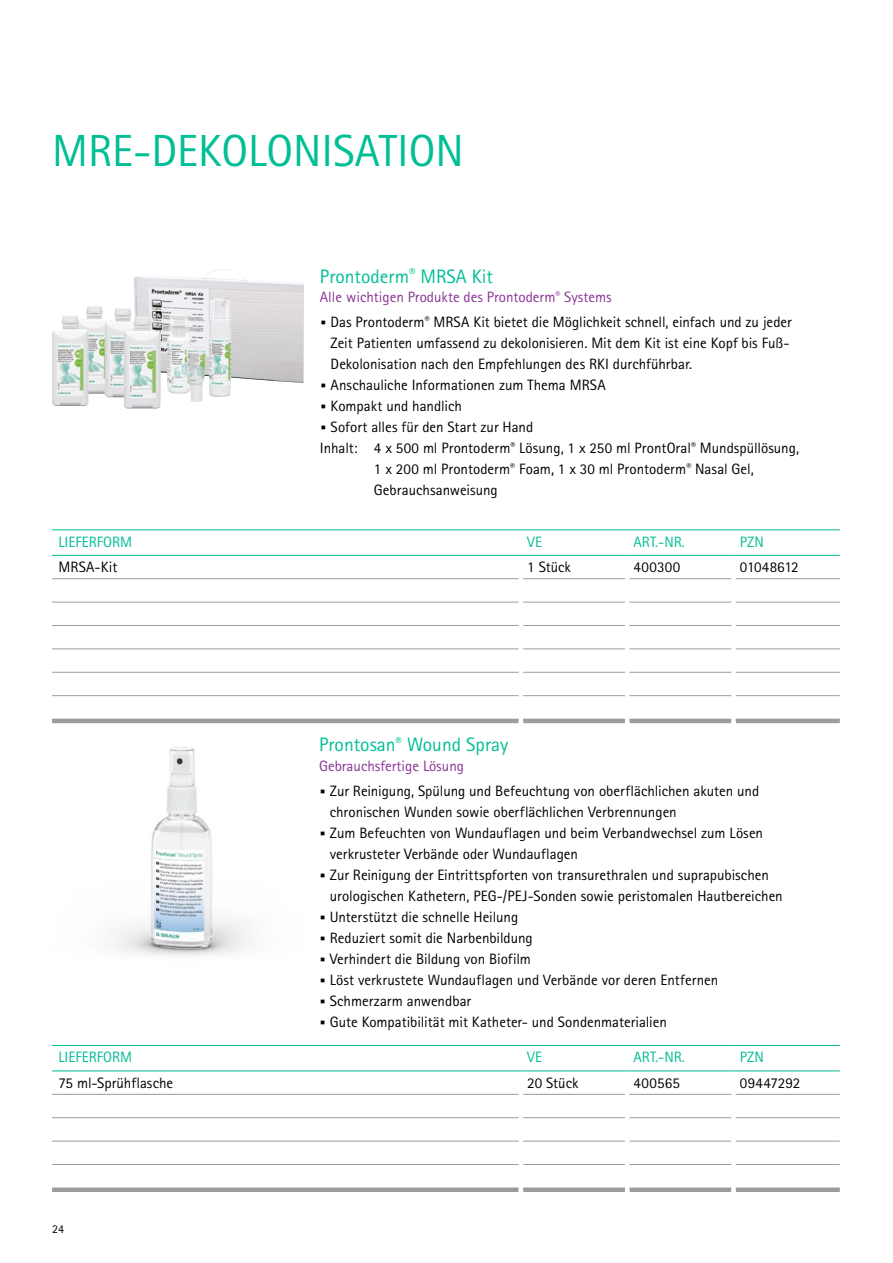
<style>
.page{position:relative;width:893px;height:1263px;background:#fff}
.page>*{position:absolute;margin:0;border:0;box-sizing:border-box;transform-origin:0 0}
.t1{font:45px "Rotis Sans Serif Pro";color:#00be95}
.t2{font:19.5px "Rotis Sans Serif Pro";color:#00be95}
.t3{font:15px/25.2px "Rotis Sans Serif Pro";color:#000}
.t4{font:15px "Rotis Sans Serif Pro";color:#00be95}
.t5{font:15px "Rotis Sans Serif Pro";letter-spacing:-.025em;color:#000}
.t6{font:12px "Rotis Sans Serif Pro";color:#000}
.s1{color:#893393}
.s2{font-weight:800;font-size:30px}
</style>
<div class="page">
<img style="left:116px;top:747px;width:134px;height:209px">
<hr style="left:52px;top:1094px;width:467px;height:1px;background:#9c9c9d">
<hr style="left:523px;top:1094px;width:102px;height:1px;background:#9c9c9d">
<hr style="left:629px;top:1094px;width:102px;height:1px;background:#9c9c9d">
<hr style="left:736px;top:1094px;width:104px;height:1px;background:#9c9c9d">
<hr style="left:52px;top:1117px;width:467px;height:1px;background:#9c9c9d">
<hr style="left:523px;top:1117px;width:102px;height:1px;background:#9c9c9d">
<hr style="left:629px;top:1117px;width:102px;height:1px;background:#9c9c9d">
<hr style="left:736px;top:1117px;width:104px;height:1px;background:#9c9c9d">
<hr style="left:52px;top:1141px;width:467px;height:1px;background:#9c9c9d">
<hr style="left:523px;top:1141px;width:102px;height:1px;background:#9c9c9d">
<hr style="left:629px;top:1141px;width:102px;height:1px;background:#9c9c9d">
<hr style="left:736px;top:1141px;width:104px;height:1px;background:#9c9c9d">
<hr style="left:52px;top:1164px;width:467px;height:1px;background:#9c9c9d">
<hr style="left:523px;top:1164px;width:102px;height:1px;background:#9c9c9d">
<hr style="left:629px;top:1164px;width:102px;height:1px;background:#9c9c9d">
<hr style="left:736px;top:1164px;width:104px;height:1px;background:#9c9c9d">
<div style="left:52px;top:1187px;width:467px;height:5px;background:#9c9c9d"></div>
<div style="left:523px;top:1187px;width:102px;height:5px;background:#9c9c9d"></div>
<div style="left:629px;top:1187px;width:102px;height:5px;background:#9c9c9d"></div>
<div style="left:736px;top:1187px;width:104px;height:5px;background:#9c9c9d"></div>
<hr style="left:52px;top:1045px;width:469px;height:1px;background:#00be95">
<hr style="left:52px;top:1070px;width:469px;height:1px;background:#00be95">
<hr style="left:521px;top:1045px;width:106px;height:1px;background:#00be95">
<hr style="left:521px;top:1070px;width:106px;height:1px;background:#00be95">
<hr style="left:627px;top:1045px;width:106px;height:1px;background:#00be95">
<hr style="left:627px;top:1070px;width:106px;height:1px;background:#00be95">
<hr style="left:733px;top:1045px;width:107px;height:1px;background:#00be95">
<hr style="left:733px;top:1070px;width:107px;height:1px;background:#00be95">
<img style="left:52px;top:269px;width:252px;height:140px">
<hr style="left:52px;top:578px;width:467px;height:1px;background:#9c9c9d">
<hr style="left:523px;top:578px;width:102px;height:1px;background:#9c9c9d">
<hr style="left:629px;top:578px;width:102px;height:1px;background:#9c9c9d">
<hr style="left:736px;top:578px;width:104px;height:1px;background:#9c9c9d">
<hr style="left:52px;top:602px;width:467px;height:1px;background:#9c9c9d">
<hr style="left:523px;top:602px;width:102px;height:1px;background:#9c9c9d">
<hr style="left:629px;top:602px;width:102px;height:1px;background:#9c9c9d">
<hr style="left:736px;top:602px;width:104px;height:1px;background:#9c9c9d">
<hr style="left:52px;top:625px;width:467px;height:1px;background:#9c9c9d">
<hr style="left:523px;top:625px;width:102px;height:1px;background:#9c9c9d">
<hr style="left:629px;top:625px;width:102px;height:1px;background:#9c9c9d">
<hr style="left:736px;top:625px;width:104px;height:1px;background:#9c9c9d">
<hr style="left:52px;top:648px;width:467px;height:1px;background:#9c9c9d">
<hr style="left:523px;top:648px;width:102px;height:1px;background:#9c9c9d">
<hr style="left:629px;top:648px;width:102px;height:1px;background:#9c9c9d">
<hr style="left:736px;top:648px;width:104px;height:1px;background:#9c9c9d">
<hr style="left:52px;top:672px;width:467px;height:1px;background:#9c9c9d">
<hr style="left:523px;top:672px;width:102px;height:1px;background:#9c9c9d">
<hr style="left:629px;top:672px;width:102px;height:1px;background:#9c9c9d">
<hr style="left:736px;top:672px;width:104px;height:1px;background:#9c9c9d">
<hr style="left:52px;top:695px;width:467px;height:1px;background:#9c9c9d">
<hr style="left:523px;top:695px;width:102px;height:1px;background:#9c9c9d">
<hr style="left:629px;top:695px;width:102px;height:1px;background:#9c9c9d">
<hr style="left:736px;top:695px;width:104px;height:1px;background:#9c9c9d">
<hr style="left:52px;top:719px;width:467px;height:4px;background:#9c9c9d">
<hr style="left:523px;top:719px;width:102px;height:4px;background:#9c9c9d">
<hr style="left:629px;top:719px;width:102px;height:4px;background:#9c9c9d">
<hr style="left:736px;top:719px;width:104px;height:4px;background:#9c9c9d">
<hr style="left:52px;top:529px;width:469px;height:1px;background:#00be95">
<hr style="left:52px;top:555px;width:469px;height:1px;background:#00be95">
<hr style="left:521px;top:529px;width:106px;height:1px;background:#00be95">
<hr style="left:521px;top:555px;width:106px;height:1px;background:#00be95">
<hr style="left:627px;top:529px;width:106px;height:1px;background:#00be95">
<hr style="left:627px;top:555px;width:106px;height:1px;background:#00be95">
<hr style="left:733px;top:529px;width:107px;height:1px;background:#00be95">
<hr style="left:733px;top:555px;width:107px;height:1px;background:#00be95">
<h1 class="t1" style="left:52px;top:124px;width:413px">MRE-DEKOLONISATION</h1>
<h2 class="t2" style="left:320px;top:265px;width:175px">Prontoderm<sup>®</sup> MRSA Kit</h2>
<p class="t3" style="left:320px;top:285px;width:473px"><span class="s1">Alle wichtigen Produkte des Prontoderm</span><sup>®</sup> <span class="s1">Systems<br></span><span class="s2">·</span> Das Prontoderm<sup>®</sup> MRSA Kit bietet die Möglichkeit schnell, einfach und zu jeder</p>
<p class="t3" style="left:331px;top:331px;width:459px">Zeit Patienten umfassend zu dekolonisieren. Mit dem Kit ist eine Kopf bis Fuß-</p>
<p class="t3" style="left:331px;top:352px;width:363px">Dekolonisation nach den Empfehlungen des RKI durchführbar.</p>
<p class="t3" style="left:320px;top:373px;width:287px"><span class="s2">·</span> Anschauliche Informationen zum Thema MRSA</p>
<p class="t3" style="left:320px;top:394px;width:144px"><span class="s2">·</span> Kompakt und handlich</p>
<p class="t3" style="left:320px;top:415px;width:215px"><span class="s2">·</span> Sofort alles für den Start zur Hand</p>
<p class="t3" style="left:320px;top:436px;width:481px">Inhalt: 4 x 500 ml Prontoderm<sup>®</sup> Lösung, 1 x 250 ml ProntOral<sup>®</sup> Mundspüllösung,</p>
<p class="t3" style="left:374px;top:457px;width:381px">1 x 200 ml Prontoderm<sup>®</sup> Foam, 1 x 30 ml Prontoderm<sup>®</sup> Nasal Gel,</p>
<p class="t3" style="left:374px;top:478px;width:125px">Gebrauchsanweisung</p>
<p class="t4" style="left:58px;top:533px;width:75px">LIEFERFORM</p>
<p class="t4" style="left:527px;top:533px;width:16px">VE</p>
<p class="t4" style="left:634px;top:533px;width:53px">ART.-NR.</p>
<p class="t4" style="left:740px;top:533px;width:25px">PZN</p>
<p class="t3" style="left:58px;top:554px;width:60px">MRSA-Kit</p>
<p class="t3" style="left:527px;top:554px;width:45px">1 Stück</p>
<p class="t3" style="left:634px;top:554px;width:48px">400300</p>
<p class="t5" style="left:740px;top:558px;width:60px">01048612</p>
<h2 class="t2" style="left:319px;top:733px;width:191px">Prontosan<sup>®</sup> Wound Spray</h2>
<p class="t3" style="left:319px;top:753px;width:442px"><span class="s1">Gebrauchsfertige Lösung<br></span><span class="s2">·</span> Zur Reinigung, Spülung und Befeuchtung von oberflächlichen akuten und</p>
<p class="t3" style="left:330px;top:800px;width:348px">chronischen Wunden sowie oberflächlichen Verbrennungen</p>
<p class="t3" style="left:319px;top:821px;width:445px"><span class="s2">·</span> Zum Befeuchten von Wundauflagen und beim Verbandwechsel zum Lösen</p>
<p class="t3" style="left:330px;top:842px;width:250px">verkrusteter Verbände oder Wundauflagen</p>
<p class="t3" style="left:319px;top:863px;width:451px"><span class="s2">·</span> Zur Reinigung der Eintrittspforten von transurethralen und suprapubischen</p>
<p class="t3" style="left:330px;top:884px;width:454px">urologischen Kathetern, PEG-/PEJ-Sonden sowie peristomalen Hautbereichen</p>
<p class="t3" style="left:319px;top:905px;width:201px"><span class="s2">·</span> Unterstützt die schnelle Heilung</p>
<p class="t3" style="left:319px;top:926px;width:215px"><span class="s2">·</span> Reduziert somit die Narbenbildung</p>
<p class="t3" style="left:319px;top:947px;width:213px"><span class="s2">·</span> Verhindert die Bildung von Biofilm</p>
<p class="t3" style="left:319px;top:968px;width:401px"><span class="s2">·</span> Löst verkrustete Wundauflagen und Verbände vor deren Entfernen</p>
<p class="t3" style="left:319px;top:989px;width:154px"><span class="s2">·</span> Schmerzarm anwendbar</p>
<p class="t3" style="left:319px;top:1010px;width:349px"><span class="s2">·</span> Gute Kompatibilität mit Katheter- und Sondenmaterialien</p>
<p class="t4" style="left:58px;top:1048px;width:75px">LIEFERFORM</p>
<p class="t4" style="left:527px;top:1048px;width:16px">VE</p>
<p class="t4" style="left:634px;top:1048px;width:53px">ART.-NR.</p>
<p class="t4" style="left:740px;top:1048px;width:25px">PZN</p>
<p class="t3" style="left:58px;top:1070px;width:116px">75 ml-Sprühflasche</p>
<p class="t3" style="left:527px;top:1070px;width:53px">20 Stück</p>
<p class="t3" style="left:634px;top:1070px;width:48px">400565</p>
<p class="t3" style="left:740px;top:1070px;width:62px">09447292</p>
<p class="t6" style="left:52px;top:1222px;width:13px">24</p>
</div>
